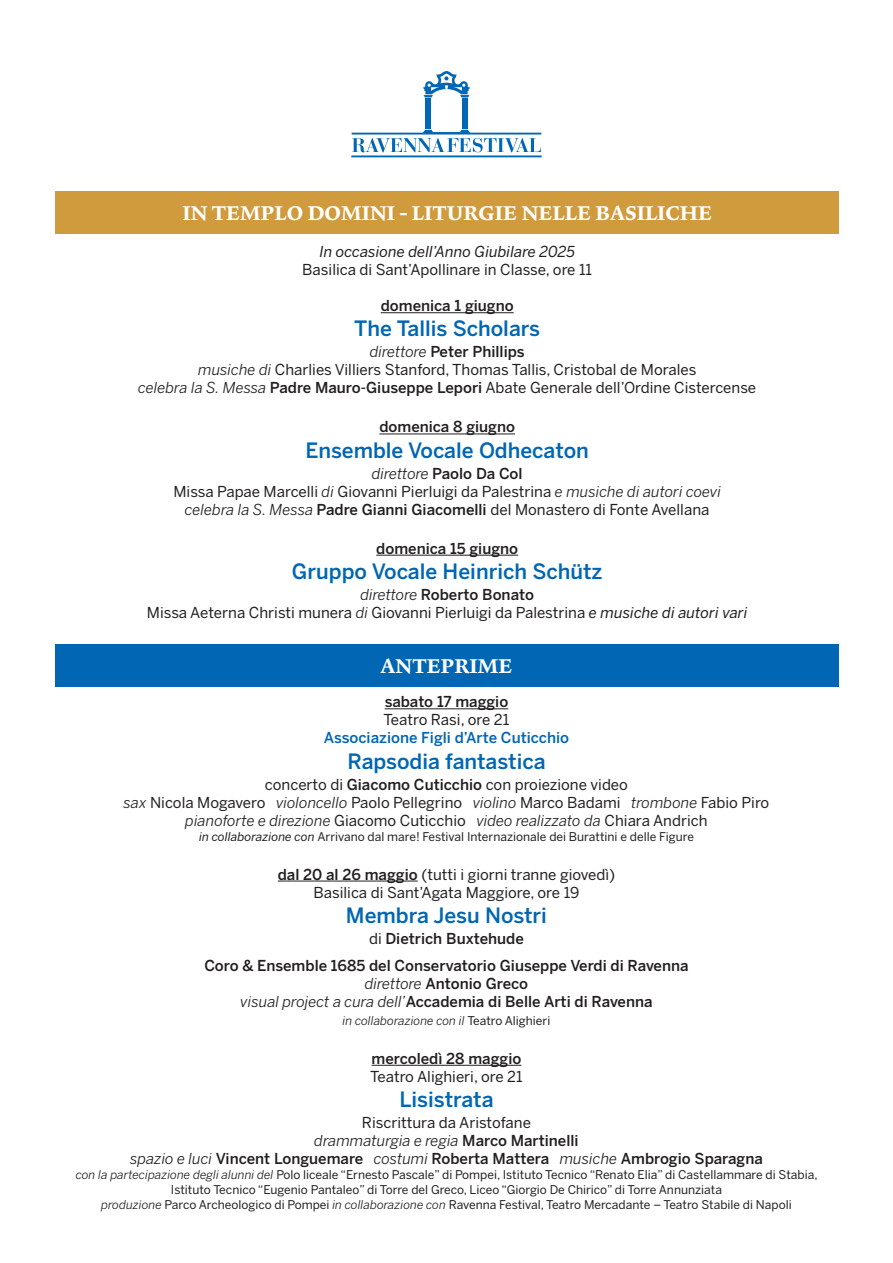
<style>
.page{position:relative;width:893px;height:1263px;background:#fff}
.page>*{position:absolute;margin:0;border:0;box-sizing:border-box;transform-origin:0 0}
.t1{font:500 21px "Benton Sans";color:#0166b3}
.t2{font:21px "Lexicon No 1 Roman D";color:#fff}
.t3{font:15px/18px "Benton Sans";color:#231f20;text-align:center}
.t4{font:500 15px/18px "Benton Sans";color:#231f20;text-align:center}
.t5{font:italic 15px "Benton Sans";color:#231f20}
.t6{font:500 15px "Benton Sans";color:#0166b3}
.t7{font:12px/15px "Benton Sans";color:#231f20;text-align:center}
.t8{font:italic 12px "Benton Sans";color:#231f20}
.s1{font-style:italic}
.s2{font-weight:500}
.s3{font-weight:400}
.s4{font-weight:400;font-style:italic}
.s5{font-style:normal}
</style>
<div class="page">
<div style="left:462px;top:98px;width:6px;height:31px;background:#0166b3"></div>
<svg style="left:423px;top:71px;width:47px;height:26px"></svg>
<div style="left:425px;top:98px;width:6px;height:31px;background:#0166b3"></div>
<svg style="left:351px;top:130px;width:191px;height:27px"></svg>
<div style="left:56px;top:191px;width:783px;height:43px;background:#cf9b3d"></div>
<hr style="left:381px;top:312px;width:133px;height:1px;background:#231f20">
<hr style="left:379px;top:434px;width:136px;height:1px;background:#231f20">
<hr style="left:376px;top:555px;width:142px;height:1px;background:#231f20">
<div style="left:56px;top:645px;width:783px;height:42px;background:#0166b3"></div>
<hr style="left:385px;top:708px;width:123px;height:1px;background:#231f20">
<hr style="left:278px;top:881px;width:140px;height:1px;background:#231f20">
<hr style="left:372px;top:1065px;width:149px;height:1px;background:#231f20">
<h1 class="t2" style="left:183px;top:201px;width:531px">IN TEMPLO DOMINI - LITURGIE NELLE BASILICHE</h1>
<p class="t5" style="left:319px;top:243px;width:257px">In occasione dell’Anno Giubilare 2025</p>
<p class="t3" style="left:302px;top:261px;width:291px">Basilica di Sant’Apollinare in Classe, ore 11</p>
<p class="t4" style="left:381px;top:297px;width:135px">domenica 1 giugno</p>
<h1 class="t1" style="left:354px;top:316px;width:187px">The Tallis Scholars</h1>
<p class="t3" style="left:138px;top:343px;width:619px"><span class="s1">direttore</span> <span class="s2">Peter Phillips<br></span><span class="s1">musiche di</span> Charlies Villiers Stanford, Thomas Tallis, Cristobal de Morales<br><span class="s1">celebra la S. Messa</span> <span class="s2">Padre Mauro-Giuseppe Lepori</span> Abate Generale dell’Ordine Cistercense</p>
<p class="t4" style="left:379px;top:418px;width:137px">domenica 8 giugno</p>
<h1 class="t1" style="left:306px;top:437px;width:285px">Ensemble Vocale Odhecaton</h1>
<p class="t3" style="left:173px;top:464px;width:549px"><span class="s1">direttore</span> <span class="s2">Paolo Da Col<br></span>Missa Papae Marcelli <span class="s1">di</span> Giovanni Pierluigi da Palestrina <span class="s1">e musiche di autori coevi celebra la S. Messa</span> <span class="s2">Padre Gianni Giacomelli</span> del Monastero di Fonte Avellana</p>
<p class="t4" style="left:376px;top:539px;width:143px">domenica 15 giugno</p>
<h1 class="t1" style="left:292px;top:559px;width:312px">Gruppo Vocale Heinrich Schütz</h1>
<p class="t3" style="left:147px;top:585px;width:602px"><span class="s1">direttore</span> <span class="s2">Roberto Bonato<br></span>Missa Aeterna Christi munera <span class="s1">di</span> Giovanni Pierluigi da Palestrina <span class="s1">e musiche di autori vari</span></p>
<h1 class="t2" style="left:381px;top:654px;width:133px">ANTEPRIME</h1>
<p class="t4" style="left:385px;top:693px;width:125px">sabato 17 maggio</p>
<p class="t3" style="left:384px;top:711px;width:127px">Teatro Rasi, ore 21</p>
<p class="t6" style="left:324px;top:729px;width:247px">Associazione Figli d’Arte Cuticchio</p>
<h1 class="t1" style="left:347px;top:748px;width:200px">Rapsodia fantastica</h1>
<p class="t3" style="left:124px;top:775px;width:647px">concerto di <span class="s2">Giacomo Cuticchio</span> con proiezione video<br><span class="s1">sax</span> Nicola Mogavero <span class="s1">violoncello</span> Paolo Pellegrino <span class="s1">violino</span> Marco Badami <span class="s1">trombone</span> Fabio Piro <span class="s1">pianoforte e direzione</span> Giacomo Cuticchio <span class="s1">video realizzato da</span> Chiara Andrich</p>
<p class="t7" style="left:199px;top:828px;width:496px"><span class="s1">in collaborazione con</span> Arrivano dal mare! Festival Internazionale dei Burattini e delle Figure</p>
<p class="t3" style="left:278px;top:865px;width:339px"><span class="s2">dal 20 al 26 maggio</span> (tutti i giorni tranne giovedì)<br>Basilica di Sant’Agata Maggiore, ore 19</p>
<h1 class="t1" style="left:346px;top:903px;width:203px">Membra Jesu Nostri</h1>
<p class="t4" style="left:204px;top:924px;width:486px;line-height:27px"><span class="s3">di</span> Dietrich Buxtehude<br>Coro &amp; Ensemble 1685 del Conservatorio Giuseppe Verdi di Ravenna</p>
<p class="t4" style="left:240px;top:974px;width:414px"><span class="s4">direttore</span> Antonio Greco<br><span class="s4">visual project a cura dell’</span>Accademia di Belle Arti di Ravenna</p>
<p class="t8" style="left:343px;top:1012px;width:209px">in collaborazione con il <span class="s5">Teatro Alighieri</span></p>
<p class="t4" style="left:372px;top:1049px;width:151px">mercoledì 28 maggio</p>
<p class="t3" style="left:370px;top:1067px;width:154px">Teatro Alighieri, ore 21</p>
<h1 class="t1" style="left:399px;top:1087px;width:96px">Lisistrata</h1>
<p class="t4" style="left:130px;top:1113px;width:634px"><span class="s3">Riscrittura da Aristofane<br></span><span class="s4">drammaturgia e regia</span> Marco Martinelli<br><span class="s4">spazio e luci</span> Vincent Longuemare <span class="s4">costumi</span> Roberta Mattera <span class="s4">musiche</span> Ambrogio Sparagna</p>
<p class="t7" style="left:76px;top:1167px;width:743px"><span class="s1">con la partecipazione degli alunni del</span> Polo liceale “Ernesto Pascale” di Pompei, Istituto Tecnico “Renato Elia” di Castellammare di Stabia,<br>Istituto Tecnico “Eugenio Pantaleo” di Torre del Greco, Liceo “Giorgio De Chirico” di Torre Annunziata<br><span class="s1">produzione</span> Parco Archeologico di Pompei <span class="s1">in collaborazione con</span> Ravenna Festival, Teatro Mercadante – Teatro Stabile di Napoli</p>
</div>
